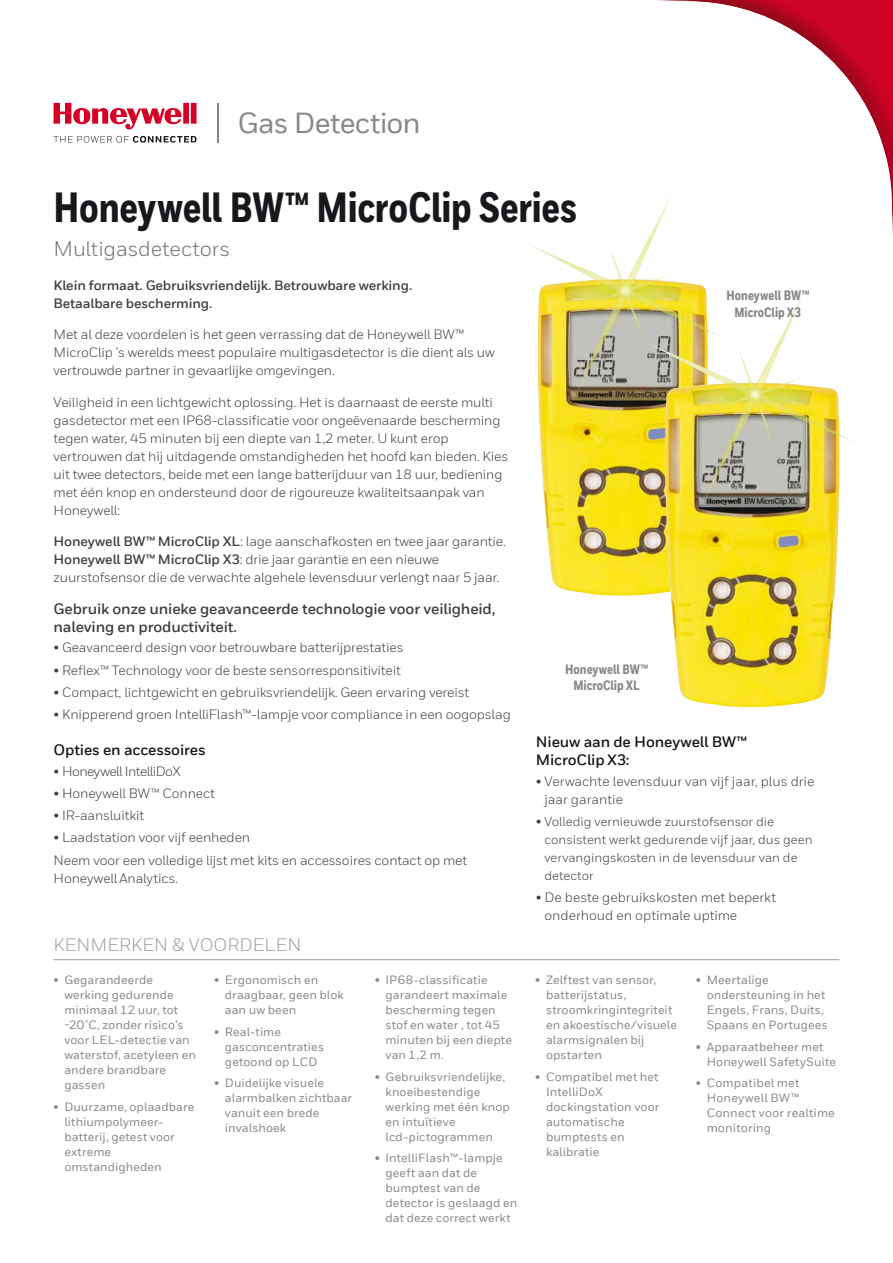
<style>
.page{position:relative;width:893px;height:1263px;background:#fff}
.page>*{position:absolute;margin:0;border:0;box-sizing:border-box;transform-origin:0 0}
.t1{font:800 42px "Honeywell Cond TT";letter-spacing:-.005em;color:#1a171c}
.t2{font:500 28.95px "Honeywell Sans TT";letter-spacing:-.03em;color:#87888a}
.t3{font:21px "Honeywell Sans TT";letter-spacing:-.005em;color:#707172}
.t4{font:18px "Honeywell Sans TT";color:#9c9e9f}
.t5{font:700 15px/18px "Honeywell Sans TT";letter-spacing:-.01em;color:#3e3d40}
.t6{font:700 15px/18px "Honeywell Sans TT";letter-spacing:-.01em;color:#1a171c}
.t7{font:13.5px/18px "Honeywell Sans TT";letter-spacing:-.01em;color:#3e3d40}
.t8{font:700 13.5px/18px "Honeywell Sans TT";letter-spacing:-.01em;color:#3e3d40}
.t9{font:800 13.5px/16.5px "Honeywell Cond TT";color:#87888a;text-align:center}
.t10{font:13.5px "Honeywell Sans TT";letter-spacing:-.04em;color:#3e3d40}
.t11{font:12.75px/18px "Honeywell Sans TT";color:#3e3d40}
.t12{font:500 12px/15px "Honeywell Sans TT";letter-spacing:.005em;color:#87888a}
.s1{font-weight:700}
.s2{font-size:13.5px}
</style>
<div class="page">
<hr style="left:217px;top:103px;width:2px;height:39px;background:#828385">
<svg style="left:54px;top:103px;width:143px;height:27px"></svg>
<svg style="left:54px;top:136px;width:143px;height:7px"></svg>
<hr style="left:54px;top:959px;width:785px;height:1px;background:#9c9e9f">
<img style="left:532px;top:196px;width:174px;height:399px">
<img style="left:649px;top:289px;width:206px;height:418px">
<h2 class="t2" style="left:237px;top:105px;width:185px">Gas Detection</h2>
<h1 class="t1" style="left:54px;top:182px;width:525px">Honeywell BW™ MicroClip Series</h1>
<h3 class="t3" style="left:54px;top:236px;width:178px">Multigasdetectors</h3>
<p class="t8" style="left:54px;top:276px;width:360px">Klein formaat. Gebruiksvriendelijk. Betrouwbare werking.<br>Betaalbare bescherming.</p>
<p class="t7" style="left:54px;top:325px;width:443px">Met al deze voordelen is het geen verrassing dat de Honeywell BW™<br>MicroClip ‘s werelds meest populaire multigasdetector is die dient als uw vertrouwde partner in gevaarlijke omgevingen.</p>
<p class="t7" style="left:54px;top:393px;width:456px">Veiligheid in een lichtgewicht oplossing. Het is daarnaast de eerste multi gasdetector met een IP68-classificatie voor ongeëvenaarde bescherming tegen water, 45 minuten bij een diepte van 1,2 meter. U kunt erop vertrouwen dat hij uitdagende omstandigheden het hoofd kan bieden. Kies uit twee detectors, beide met een lange batterijduur van 18 uur, bediening met één knop en ondersteund door de rigoureuze kwaliteitsaanpak van Honeywell:</p>
<p class="t7" style="left:54px;top:532px;width:454px"><span class="s1">Honeywell BW™ MicroClip XL</span>: lage aanschafkosten en twee jaar garantie.<br><span class="s1">Honeywell BW™ MicroClip X3</span>: drie jaar garantie en een nieuwe zuurstofsensor die de verwachte algehele levensduur verlengt naar 5 jaar.</p>
<p class="t5" style="left:54px;top:600px;width:443px">Gebruik onze unieke geavanceerde technologie voor veiligheid, naleving en productiviteit.</p>
<p class="t7" style="left:54px;top:639px;width:352px">• Geavanceerd design voor betrouwbare batterijprestaties</p>
<p class="t7" style="left:54px;top:661px;width:349px">• Reflex™ Technology voor de beste sensorresponsitiviteit</p>
<p class="t7" style="left:54px;top:683px;width:417px">• Compact, lichtgewicht en gebruiksvriendelijk. Geen ervaring vereist</p>
<p class="t7" style="left:54px;top:705px;width:459px">• Knipperend groen IntelliFlash™-lampje voor compliance in een oogopslag</p>
<p class="t6" style="left:54px;top:741px;width:154px">Opties en accessoires</p>
<p class="t10" style="left:54px;top:763px;width:129px">• Honeywell IntelliDoX</p>
<p class="t7" style="left:54px;top:784px;width:163px">• Honeywell BW™ Connect</p>
<p class="t7" style="left:54px;top:806px;width:92px">• IR-aansluitkit</p>
<p class="t7" style="left:54px;top:826px;width:415px;line-height:22.2px">• Laadstation voor vijf eenheden<br>Neem voor een volledige lijst met kits en accessoires contact op met</p>
<p class="t7" style="left:54px;top:869px;width:126px">Honeywell Analytics.</p>
<h3 class="t4" style="left:54px;top:934px;width:249px">KENMERKEN &amp; VOORDELEN</h3>
<p class="t12" style="left:64px;top:972px;width:133px;text-indent:-11px">• Gegarandeerde werking gedurende minimaal 12 uur, tot -20<sup>°</sup>C, zonder risico’s voor LEL-detectie van waterstof, acetyleen en andere brandbare gassen</p>
<p class="t12" style="left:64px;top:1099px;width:131px;text-indent:-11px">• Duurzame, oplaadbare lithiumpolymeer&shy;batterij, getest voor extreme omstandigheden</p>
<p class="t12" style="left:225px;top:972px;width:120px;text-indent:-11px">• Ergonomisch en draagbaar, geen blok aan uw been</p>
<p class="t12" style="left:225px;top:1024px;width:101px;text-indent:-11px">• Real-time gasconcentraties getoond op LCD</p>
<p class="t12" style="left:225px;top:1076px;width:129px;text-indent:-11px">• Duidelijke visuele alarmbalken zichtbaar vanuit een brede invalshoek</p>
<p class="t12" style="left:385px;top:972px;width:128px;text-indent:-11px">• IP68-classificatie garandeert maximale bescherming tegen stof en water , tot 45 minuten bij een diepte van 1,2 m.</p>
<p class="t12" style="left:385px;top:1069px;width:126px;text-indent:-11px">• Gebruiksvriendelijke, knoeibestendige werking met één knop en intuïtieve lcd-pictogrammen</p>
<p class="t12" style="left:385px;top:1151px;width:133px;text-indent:-11px">• IntelliFlash™-lampje geeft aan dat de bumptest van de detector is geslaagd en dat deze correct werkt</p>
<p class="t9" style="left:727px;top:287px;width:84px">Honeywell BW™<br>MicroClip X3</p>
<p class="t9" style="left:565px;top:661px;width:84px">Honeywell BW™<br>MicroClip XL</p>
<p class="t6" style="left:536px;top:733px;width:213px">Nieuw aan de Honeywell BW™<br>MicroClip X3:</p>
<p class="t7" style="left:544px;top:772px;width:272px;text-indent:-9px">• Verwachte levensduur van vijf jaar, plus drie jaar garantie</p>
<p class="t11" style="left:544px;top:812px;width:270px;text-indent:-9px"><span class="s2">•</span> Volledig vernieuwde zuurstofsensor die consistent werkt gedurende vijf jaar, dus geen vervangingskosten in de levensduur van de detector</p>
<p class="t7" style="left:544px;top:888px;width:233px;text-indent:-9px">• De beste gebruikskosten met beperkt onderhoud en optimale uptime</p>
<p class="t12" style="left:546px;top:972px;width:132px;text-indent:-11px">• Zelftest van sensor, batterijstatus, stroomkringintegriteit en akoestische/visuele alarmsignalen bij opstarten</p>
<p class="t12" style="left:546px;top:1069px;width:115px;text-indent:-11px">• Compatibel met het<br>IntelliDoX dockingstation voor automatische bumptests en kalibratie</p>
<p class="t12" style="left:707px;top:972px;width:123px;text-indent:-11px">• Meertalige ondersteuning in het<br>Engels, Frans, Duits,<br>Spaans en Portugees</p>
<p class="t12" style="left:707px;top:1039px;width:131px;text-indent:-11px">• Apparaatbeheer met<br>Honeywell SafetySuite</p>
<p class="t12" style="left:707px;top:1076px;width:130px;text-indent:-11px">• Compatibel met<br>Honeywell BW™<br>Connect voor realtime monitoring</p>
</div>
